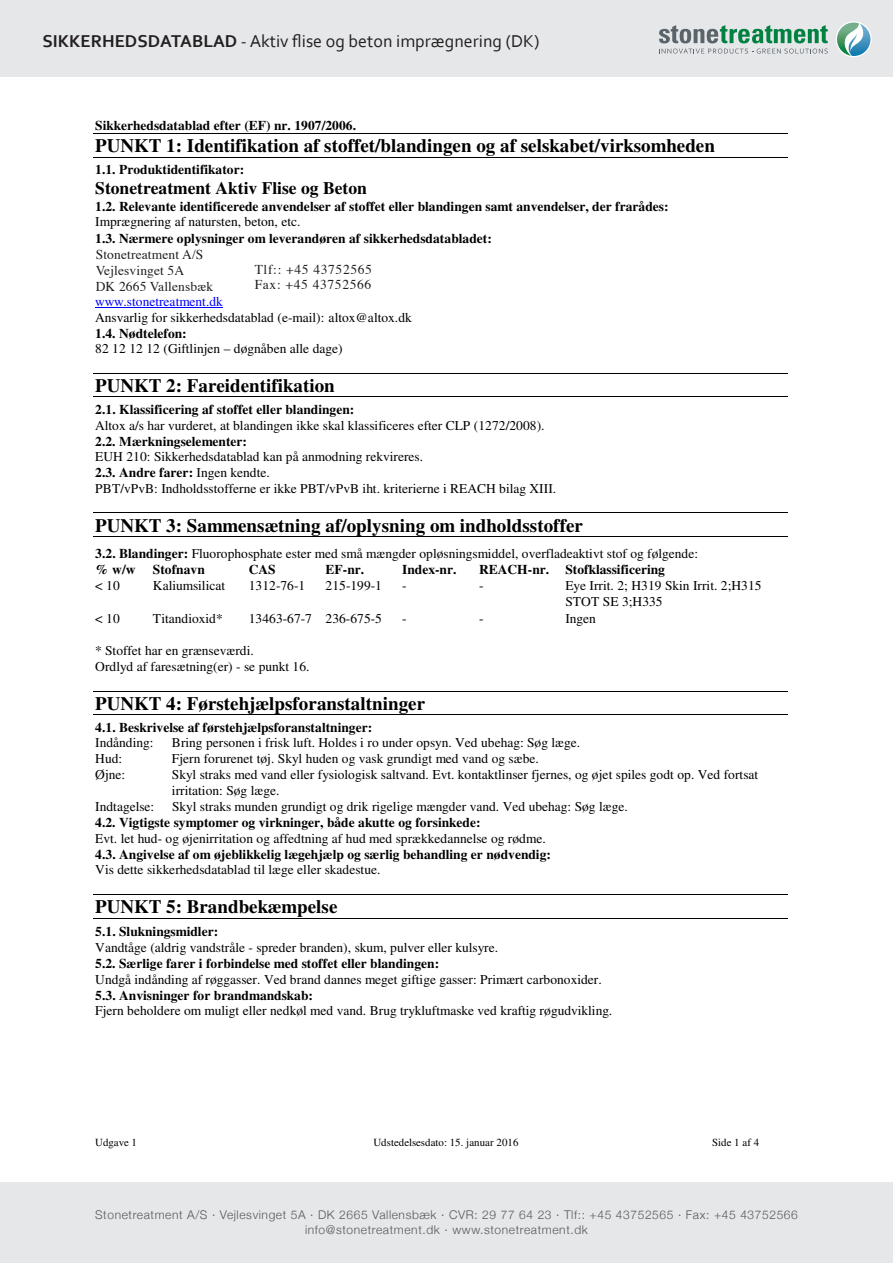
<style>
.page{position:relative;width:893px;height:1263px;background:#fff}
.page>*{position:absolute;margin:0;border:0;box-sizing:border-box;transform-origin:0 0}
.t1{font:700 19.05px "Times";color:#000}
.t2{font:18px "Corbel";color:#231f20}
.t3{font:700 17.55px "Times";color:#000}
.t4{font:13.5px/15.9px "Times";color:#000}
.t5{font:700 13.5px/15.6px "Times";color:#000}
.t6{font:13.5px "Times";letter-spacing:.01em;color:#231f20}
.t7{font:13.5px "Times";letter-spacing:.05em;color:#231f20}
.t8{font:300 12px "Helvetica Neue";letter-spacing:.05em;color:#57585a}
.t9{font:10.95px "Times";letter-spacing:.005em;color:#000}
.s1{font-weight:700}
.s2{color:#00f}
.s3{font-weight:400}
</style>
<div class="page">
<div style="left:0;top:0;width:893px;height:77px;background:#e6e7e9"></div>
<div style="left:0;top:1182px;width:893px;height:81px;background:#e6e7e9"></div>
<hr style="left:93px;top:133px;width:695px;height:1px;background:#000">
<hr style="left:93px;top:157px;width:695px;height:1px;background:#000">
<hr style="left:95px;top:307px;width:128px;height:1px;background:#00f">
<hr style="left:93px;top:373px;width:695px;height:1px;background:#000">
<hr style="left:93px;top:396px;width:695px;height:1px;background:#000">
<hr style="left:93px;top:512px;width:695px;height:1px;background:#000">
<hr style="left:93px;top:536px;width:695px;height:1px;background:#000">
<hr style="left:93px;top:690px;width:695px;height:1px;background:#000">
<hr style="left:93px;top:714px;width:695px;height:1px;background:#000">
<hr style="left:93px;top:893px;width:695px;height:1px;background:#000">
<hr style="left:93px;top:918px;width:695px;height:1px;background:#000">
<svg style="left:836px;top:21px;width:36px;height:36px"></svg>
<svg style="left:659px;top:25px;width:169px;height:18px"></svg>
<svg style="left:659px;top:49px;width:169px;height:5px"></svg>
<svg style="left:837px;top:23px;width:33px;height:33px"></svg>
<p class="t2" style="left:43px;top:30px;width:498px"><span class="s1">SIKKERHEDSDATABLAD</span> - Aktiv flise og beton imprægnering (DK)</p>
<p class="t5" style="left:95px;top:119px;width:262px">Sikkerhedsdatablad efter (EF) nr. 1907/2006.</p>
<p class="t1" style="left:95px;top:138px;width:621px">PUNKT 1: Identifikation af stoffet/blandingen og af selskabet/virksomheden</p>
<p class="t5" style="left:95px;top:163px;width:151px">1.1. Produktidentifikator:</p>
<p class="t3" style="left:95px;top:181px;width:273px">Stonetreatment Aktiv Flise og Beton</p>
<p class="t5" style="left:95px;top:199px;width:575px">1.2. Relevante identificerede anvendelser af stoffet eller blandingen samt anvendelser, der frarådes:</p>
<p class="t4" style="left:95px;top:214px;width:207px">Imprægnering af natursten, beton, etc.</p>
<p class="t5" style="left:95px;top:231px;width:398px">1.3. Nærmere oplysninger om leverandøren af sikkerhedsdatabladet:</p>
<p class="t4" style="left:146px;top:245px;width:32px">tment</p>
<p class="t4" style="left:95px;top:261px;width:119px">H rstedvang 7 , st.tv</p>
<p class="t4" style="left:249px;top:261px;width:108px">Tlf.: +45 43752 65</p>
<p class="t4" style="left:115px;top:277px;width:100px">- 20 Albert lund</p>
<p class="t4" style="left:249px;top:277px;width:104px">Fax +45 43752566</p>
<p class="t4" style="left:95px;top:293px;width:318px"><span class="s2">www.stonetreatment.dk<br></span>Ansvarlig for sikkerhedsdatablad (e-mail): altox@altox.dk <span class="s1">1.4. Nødtelefon:<br></span>82 12 12 12 (Giftlinjen – døgnåben alle dage)</p>
<p class="t1" style="left:95px;top:377px;width:241px">PUNKT 2: Fareidentifikation</p>
<p class="t4" style="left:95px;top:401px;width:462px"><span class="s1">2.1. Klassificering af stoffet eller blandingen:<br></span>Altox a/s har vurderet, at blandingen ikke skal klassificeres efter CLP (1272/2008).<br><span class="s1">2.2. Mærkningselementer:<br></span>EUH 210: Sikkerhedsdatablad kan på anmodning rekvireres.<br><span class="s1">2.3. Andre farer:</span> Ingen kendte.<br>PBT/vPvB: Indholdsstofferne er ikke PBT/vPvB iht. kriterierne i REACH bilag XIII.</p>
<p class="t1" style="left:95px;top:517px;width:489px">PUNKT 3: Sammensætning af/oplysning om indholdsstoffer</p>
<p class="t4" style="left:95px;top:545px;width:604px"><span class="s1">3.2. Blandinger:</span> Fluorophosphate ester med små mængder opløsningsmiddel, overfladeaktivt stof og følgende: <span class="s1">% w/w</span></p>
<p class="t6" style="left:96px;top:242px;width:109px">Stonetreatment A/S</p>
<p class="t6" style="left:96px;top:258px;width:90px">Vejlesvinget 5A</p>
<p class="t6" style="left:96px;top:274px;width:119px">DK 2665 Vallensbæk</p>
<p class="t7" style="left:255px;top:257px;width:119px">Tlf:: +45 43752565</p>
<p class="t7" style="left:255px;top:272px;width:118px">Fax: +45 43752566</p>
<p class="t5" style="left:153px;top:562px;width:53px">Stofnavn</p>
<p class="t5" style="left:249px;top:562px;width:28px">CAS</p>
<p class="t5" style="left:326px;top:562px;width:40px">EF-nr.</p>
<p class="t5" style="left:402px;top:562px;width:56px">Index-nr.</p>
<p class="t5" style="left:479px;top:562px;width:187px">REACH-nr. Stofklassificering</p>
<p class="t4" style="left:95px;top:577px;width:26px">&lt; 10</p>
<p class="t4" style="left:153px;top:577px;width:74px">Kaliumsilicat</p>
<p class="t4" style="left:249px;top:577px;width:58px">1312-76-1</p>
<p class="t4" style="left:326px;top:577px;width:58px">215-199-1</p>
<p class="t4" style="left:402px;top:577px;width:6px">-</p>
<p class="t4" style="left:479px;top:577px;width:6px">-</p>
<p class="t4" style="left:565px;top:577px;width:198px">Eye Irrit. 2; H319 Skin Irrit. 2;H315<br>STOT SE 3;H335</p>
<p class="t4" style="left:95px;top:610px;width:26px">&lt; 10</p>
<p class="t4" style="left:153px;top:610px;width:71px">Titandioxid*</p>
<p class="t4" style="left:249px;top:610px;width:135px">13463-67-7 236-675-5</p>
<p class="t4" style="left:402px;top:610px;width:6px">-</p>
<p class="t4" style="left:479px;top:610px;width:6px">-</p>
<p class="t4" style="left:565px;top:610px;width:32px">Ingen</p>
<p class="t4" style="left:95px;top:642px;width:216px">* Stoffet har en grænseværdi.<br>Ordlyd af faresætning(er) - se punkt 16.</p>
<p class="t1" style="left:95px;top:695px;width:331px">PUNKT 4: Førstehjælpsforanstaltninger</p>
<p class="t5" style="left:95px;top:720px;width:279px">4.1. Beskrivelse af førstehjælpsforanstaltninger:<br><span class="s3">Indånding:</span></p>
<p class="t4" style="left:172px;top:735px;width:410px">Bring personen i frisk luft. Holdes i ro under opsyn. Ved ubehag: Søg læge.</p>
<p class="t4" style="left:95px;top:751px;width:28px">Hud:</p>
<p class="t4" style="left:172px;top:751px;width:368px">Fjern forurenet tøj. Skyl huden og vask grundigt med vand og sæbe.</p>
<p class="t4" style="left:95px;top:766px;width:32px">Øjne:</p>
<p class="t4" style="left:172px;top:766px;width:588px">Skyl straks med vand eller fysiologisk saltvand. Evt. kontaktlinser fjernes, og øjet spiles godt op. Ved fortsat irritation: Søg læge.</p>
<p class="t4" style="left:95px;top:798px;width:61px">Indtagelse:</p>
<p class="t4" style="left:95px;top:798px;width:534px;text-indent:77px">Skyl straks munden grundigt og drik rigelige mængder vand. Ved ubehag: Søg læge.<br><span class="s1">4.2. Vigtigste symptomer og virkninger, både akutte og forsinkede:<br></span>Evt. let hud- og øjenirritation og affedtning af hud med sprækkedannelse og rødme.<br><span class="s1">4.3. Angivelse af om øjeblikkelig lægehjælp og særlig behandling er nødvendig:<br></span>Vis dette sikkerhedsdatablad til læge eller skadestue.</p>
<p class="t1" style="left:95px;top:898px;width:244px">PUNKT 5: Brandbekæmpelse</p>
<p class="t4" style="left:95px;top:923px;width:519px"><span class="s1">5.1. Slukningsmidler:<br></span>Vandtåge (aldrig vandstråle - spreder branden), skum, pulver eller kulsyre.<br><span class="s1">5.2. Særlige farer i forbindelse med stoffet eller blandingen:<br></span>Undgå indånding af røggasser. Ved brand dannes meget giftige gasser: Primært carbonoxider.<br><span class="s1">5.3. Anvisninger for brandmandskab:<br></span>Fjern beholdere om muligt eller nedkøl med vand. Brug trykluftmaske ved kraftig røgudvikling.</p>
<p class="t9" style="left:95px;top:1136px;width:43px">Udgave 1</p>
<p class="t9" style="left:373px;top:1136px;width:146px">Udstedelsesdato: 15. januar 2016</p>
<p class="t9" style="left:712px;top:1136px;width:49px">Side 1 af 4</p>
<p class="t8" style="left:95px;top:1205px;width:704px">Stonetreatment A/S · Vejlesvinget 5A · DK 2665 Vallensbæk · CVR: 29 77 64 23 · Tlf:: +45 43752565 · Fax: +45 43752566</p>
<p class="t8" style="left:305px;top:1220px;width:284px">info@stonetreatment.dk · www.stonetreatment.dk</p>
</div>
